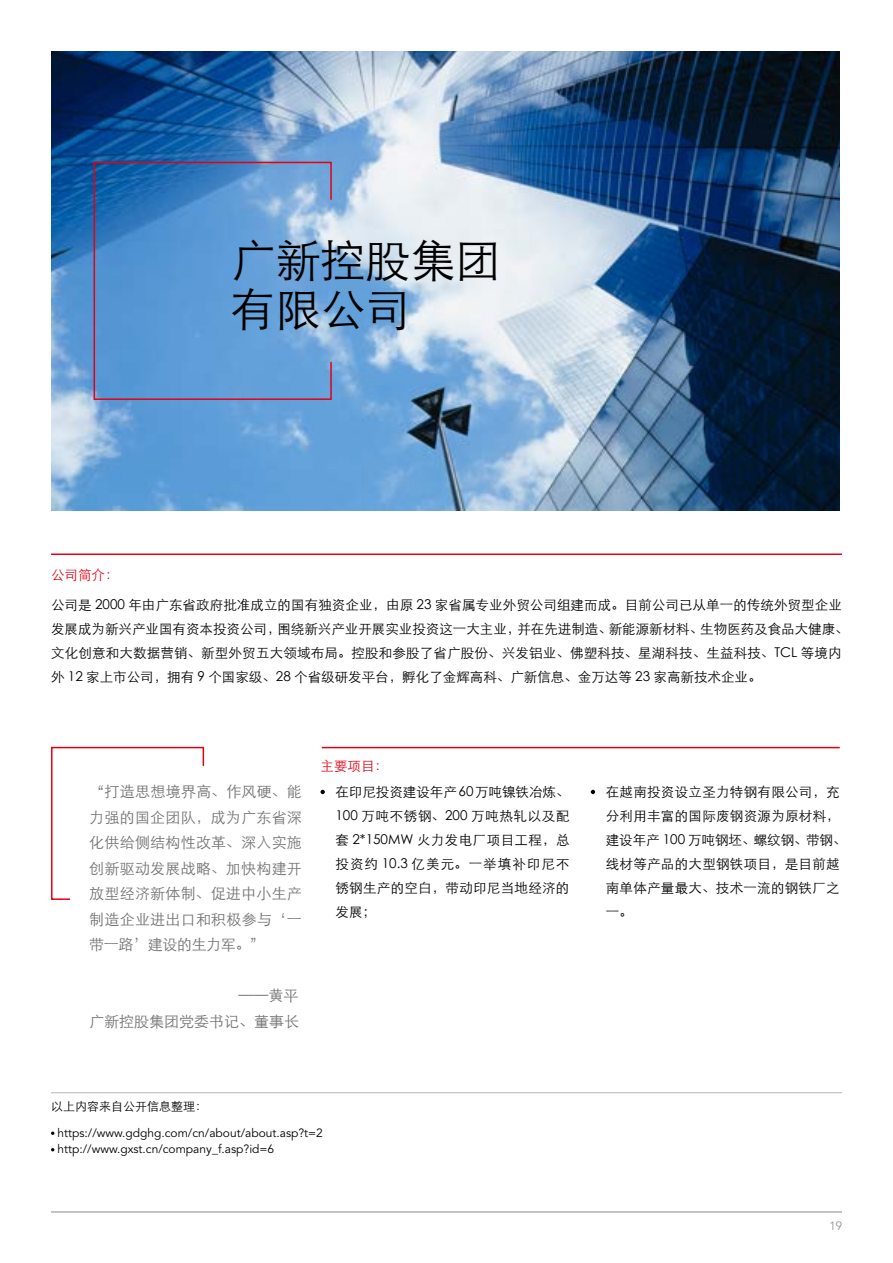
<style>
.page{position:relative;width:893px;height:1263px;background:#fff}
.page>*{position:absolute;margin:0;border:0;box-sizing:border-box;transform-origin:0 0}
.t1{font:45px/49.5px "ST Xihei";color:#000}
.t2{font:15px/25.5px "ST Xihei";letter-spacing:.015em;color:#727171;text-align:justify}
.t3{font:13.5px/24px "ST Xihei";letter-spacing:.005em;color:#000}
.t4{font:13.5px "ST Xihei";color:#e60012}
.t5{font:12px/16.5px "Avenir LT Std";color:#000}
.t6{font:12px "ST Xihei";color:#000}
.t7{font:300 12px "Avenir LT Std";color:#858b8e}
</style>
<div class="page">
<hr style="left:51px;top:1212px;width:791px;height:1px;background:#858b8e">
<img style="left:51px;top:51px;width:789px;height:460px">
<svg style="left:93px;top:161px;width:239px;height:240px;background:#5e96cf"></svg>
<hr style="left:51px;top:553px;width:791px;height:2px;background:#e60012">
<svg style="left:51px;top:1131px;width:3px;height:4px"></svg>
<hr style="left:322px;top:747px;width:518px;height:1px;background:#e60012">
<svg style="left:51px;top:746px;width:154px;height:154px"></svg>
<svg style="left:320px;top:790px;width:5px;height:4px"></svg>
<svg style="left:591px;top:790px;width:4px;height:4px"></svg>
<hr style="left:51px;top:1092px;width:791px;height:1px;background:#b5b6b6">
<p class="t4" style="left:51px;top:564px;width:69px">公司简介：</p>
<h1 class="t1" style="left:230px;top:232px;width:272px">广新控股集团有限公司</h1>
<p class="t3" style="left:51px;top:591px;width:799px">公司是 2000 年由广东省政府批准成立的国有独资企业，由原 23 家省属专业外贸公司组建而成。目前公司已从单一的传统外贸型企业发展成为新兴产业国有资本投资公司，围绕新兴产业开展实业投资这一大主业，并在先进制造、新能源新材料、生物医药及食品大健康、文化创意和大数据营销、新型外贸五大领域布局。控股和参股了省广股份、兴发铝业、佛塑科技、星湖科技、生益科技、TCL 等境内外 12 家上市公司，拥有 9 个国家级、28 个省级研发平台，孵化了金辉高科、广新信息、金万达等 23 家高新技术企业。</p>
<p class="t2" style="left:89px;top:778px;width:214px">“打造思想境界高、作风硬、能力强的国企团队，成为广东省深化供给侧结构性改革、深入实施创新驱动发展战略、加快构建开放型经济新体制、促进中小生产制造企业进出口和积极参与‘一带一路’建设的生力军。”</p>
<p class="t2" style="left:89px;top:982px;width:211px;text-align:right">——黄平<br>广新控股集团党委书记、董事长</p>
<p class="t4" style="left:320px;top:755px;width:69px">主要项目：</p>
<p class="t3" style="left:335px;top:778px;width:236px;text-align:justify">在印尼投资建设年产60万吨镍铁冶炼、100 万吨不锈钢、200 万吨热轧以及配套 2*150MW 火力发电厂项目工程，总投资约 10.3 亿美元。一举填补印尼不锈钢生产的空白，带动印尼当地经济的发展；</p>
<p class="t3" style="left:606px;top:778px;width:242px">在越南投资设立圣力特钢有限公司，充分利用丰富的国际废钢资源为原材料，建设年产 100 万吨钢坯、螺纹钢、带钢、线材等产品的大型钢铁项目，是目前越南单体产量最大、技术一流的钢铁厂之一。</p>
<p class="t6" style="left:51px;top:1097px;width:158px">以上内容来自公开信息整理：</p>
<p class="t5" style="left:58px;top:1124px;width:267px">https://www.gdghg.com/cn/about/about.asp?t=2 http://www.gxst.cn/company_f.asp?id=6</p>
<p class="t7" style="left:829px;top:1219px;width:14px">19</p>
</div>
